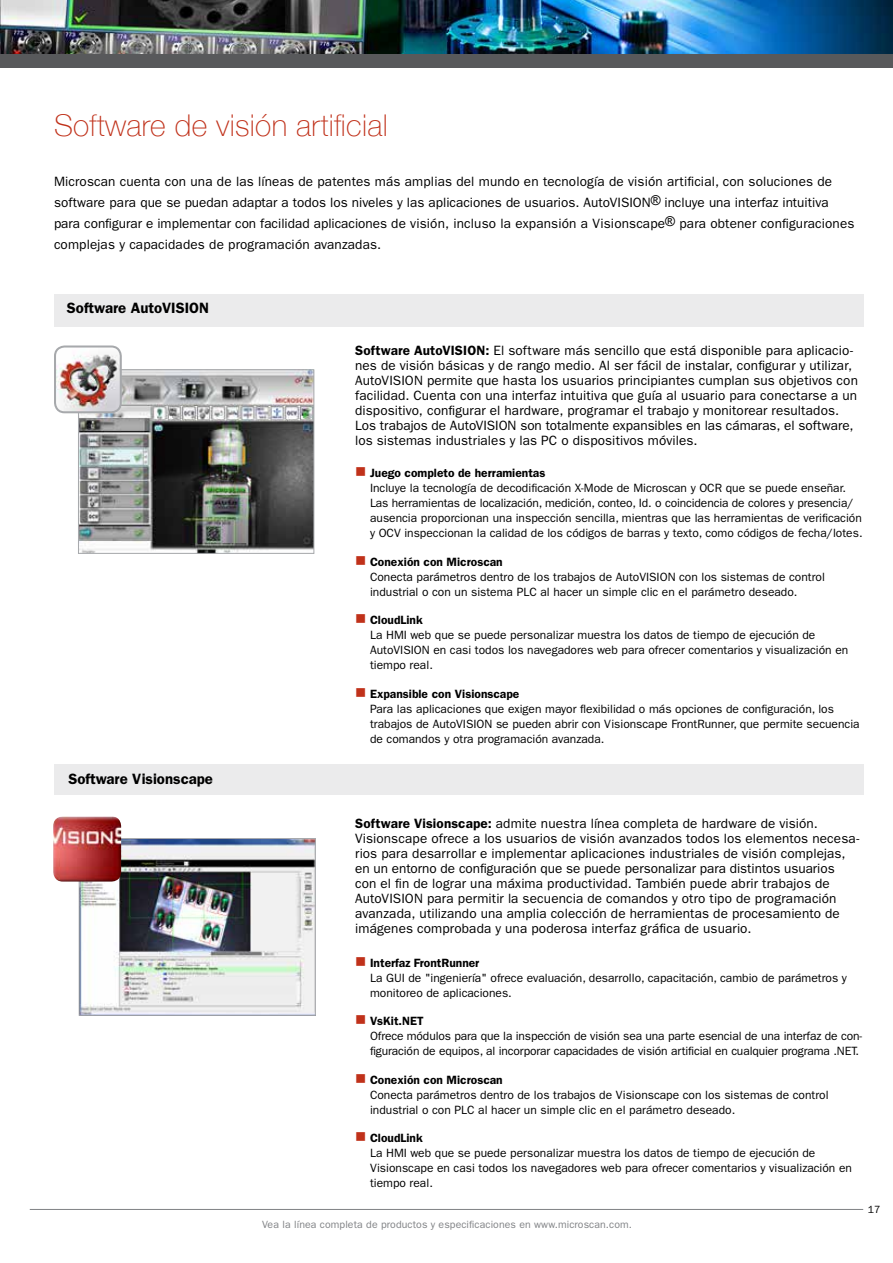
<style>
.page{position:relative;width:893px;height:1263px;background:#fff}
.page>*{position:absolute;margin:0;border:0;box-sizing:border-box;transform-origin:0 0}
.t1{font:100 30px "Helvetica Neue";letter-spacing:.01em;color:#c0311a}
.t2{font:600 15px "ITC Franklin Gothic Std";color:#000}
.t3{font:13.5px/15px "ITC Franklin Gothic Std";letter-spacing:.01em;color:#000}
.t4{font:12px/15px "ITC Franklin Gothic Std";color:#000}
.t5{font:600 12px "ITC Franklin Gothic Std";color:#000}
.t6{font:10.5px "ITC Franklin Gothic Std";letter-spacing:.01em;color:#808285}
.t7{font:10.5px "ITC Franklin Gothic Std";color:#000}
.s1{font-family:"Arial"}
.s2{font-weight:600}
</style>
<div class="page">
<hr style="left:30px;top:1209px;width:833px;height:1px;background:#808285">
<img style="left:0;top:0;width:893px;height:54px">
<img style="left:81px;top:840px;width:233px;height:174px">
<div style="left:79px;top:838px;width:237px;height:178px;border:1px solid #a7a9ac"></div>
<img style="left:80px;top:371px;width:232px;height:181px">
<div style="left:78px;top:369px;width:236px;height:185px;border:1px solid #a7a9ac"></div>
<div style="left:54px;top:294px;width:809px;height:32px;background:#ebebec"></div>
<div style="left:54px;top:764px;width:809px;height:31px;background:#ebebec"></div>
<img style="left:53px;top:816px;width:68px;height:66px">
<img style="left:57px;top:348px;width:64px;height:64px">
<div style="left:54px;top:345px;width:68px;height:68px;border:2px solid #a7a9ac;border-radius:10px"></div>
<div style="left:0;top:54px;width:893px;height:14px;background:#58595b"></div>
<h1 class="t1" style="left:54px;top:103px;width:335px">Software de visión artificial</h1>
<p class="t3" style="left:54px;top:171px;width:802px;line-height:21px">Microscan cuenta con una de las líneas de patentes más amplias del mundo en tecnología de visión artificial, con soluciones de software para que se puedan adaptar a todos los niveles y las aplicaciones de usuarios. AutoVISION<span class="s1">®</span> incluye una interfaz intuitiva para configurar e implementar con facilidad aplicaciones de visión, incluso la expansión a Visionscape<span class="s1">®</span> para obtener configuraciones complejas y capacidades de programación avanzadas.</p>
<p class="t2" style="left:67px;top:299px;width:144px">Software AutoVISION</p>
<p class="t2" style="left:68px;top:769px;width:146px">Software Visionscape</p>
<p class="t3" style="left:355px;top:343px;width:504px"><span class="s2">Software AutoVISION:</span> El software más sencillo que está disponible para aplicacio&shy;nes de visión básicas y de rango medio. Al ser fácil de instalar, configurar y utilizar, AutoVISION permite que hasta los usuarios principiantes cumplan sus objetivos con facilidad. Cuenta con una interfaz intuitiva que guía al usuario para conectarse a un dispositivo, configurar el hardware, programar el trabajo y monitorear resultados.<br>Los trabajos de AutoVISION son totalmente expansibles en las cámaras, el software, los sistemas industriales y las PC o dispositivos móviles.</p>
<p class="t5" style="left:370px;top:466px;width:177px">Juego completo de herramientas</p>
<p class="t4" style="left:370px;top:481px;width:494px">Incluye la tecnología de decodificación X-Mode de Microscan y OCR que se puede enseñar.<br>Las herramientas de localización, medición, conteo, Id. o coincidencia de colores y presencia/ ausencia proporcionan una inspección sencilla, mientras que las herramientas de verificación y OCV inspeccionan la calidad de los códigos de barras y texto, como códigos de fecha/lotes.</p>
<p class="t5" style="left:370px;top:554px;width:134px">Conexión con Microscan</p>
<p class="t4" style="left:370px;top:569px;width:456px">Conecta parámetros dentro de los trabajos de AutoVISION con los sistemas de control industrial o con un sistema PLC al hacer un simple clic en el parámetro deseado.</p>
<p class="t5" style="left:370px;top:613px;width:54px">CloudLink</p>
<p class="t4" style="left:370px;top:628px;width:480px">La HMI web que se puede personalizar muestra los datos de tiempo de ejecución de<br>AutoVISION en casi todos los navegadores web para ofrecer comentarios y visualización en tiempo real.</p>
<p class="t5" style="left:370px;top:686px;width:151px">Expansible con Visionscape</p>
<p class="t4" style="left:370px;top:701px;width:491px">Para las aplicaciones que exigen mayor flexibilidad o más opciones de configuración, los trabajos de AutoVISION se pueden abrir con Visionscape FrontRunner, que permite secuencia de comandos y otra programación avanzada.</p>
<p class="t3" style="left:355px;top:816px;width:506px"><span class="s2">Software Visionscape:</span> admite nuestra línea completa de hardware de visión.<br>Visionscape ofrece a los usuarios de visión avanzados todos los elementos necesa&shy;rios para desarrollar e implementar aplicaciones industriales de visión complejas, en un entorno de configuración que se puede personalizar para distintos usuarios con el fin de lograr una máxima productividad. También puede abrir trabajos de AutoVISION para permitir la secuencia de comandos y otro tipo de programación avanzada, utilizando una amplia colección de herramientas de procesamiento de imágenes comprobada y una poderosa interfaz gráfica de usuario.</p>
<p class="t5" style="left:370px;top:955px;width:111px">Interfaz FrontRunner</p>
<p class="t4" style="left:370px;top:970px;width:478px">La GUI de "ingeniería" ofrece evaluación, desarrollo, capacitación, cambio de parámetros y monitoreo de aplicaciones.</p>
<p class="t5" style="left:370px;top:1014px;width:55px">VsKit.NET</p>
<p class="t4" style="left:370px;top:1028px;width:494px">Ofrece módulos para que la inspección de visión sea una parte esencial de una interfaz de con&shy;figuración de equipos, al incorporar capacidades de visión artificial en cualquier programa .NET.</p>
<p class="t5" style="left:370px;top:1072px;width:134px">Conexión con Microscan</p>
<p class="t4" style="left:370px;top:1087px;width:460px">Conecta parámetros dentro de los trabajos de Visionscape con los sistemas de control industrial o con PLC al hacer un simple clic en el parámetro deseado.</p>
<p class="t5" style="left:370px;top:1131px;width:54px">CloudLink</p>
<p class="t4" style="left:370px;top:1145px;width:483px">La HMI web que se puede personalizar muestra los datos de tiempo de ejecución de<br>Visionscape en casi todos los navegadores web para ofrecer comentarios y visualización en tiempo real.</p>
<p class="t6" style="left:262px;top:1219px;width:371px">Vea la línea completa de productos y especificaciones en www.microscan.com.</p>
<p class="t7" style="left:868px;top:1203px;width:14px">17</p>
</div>
